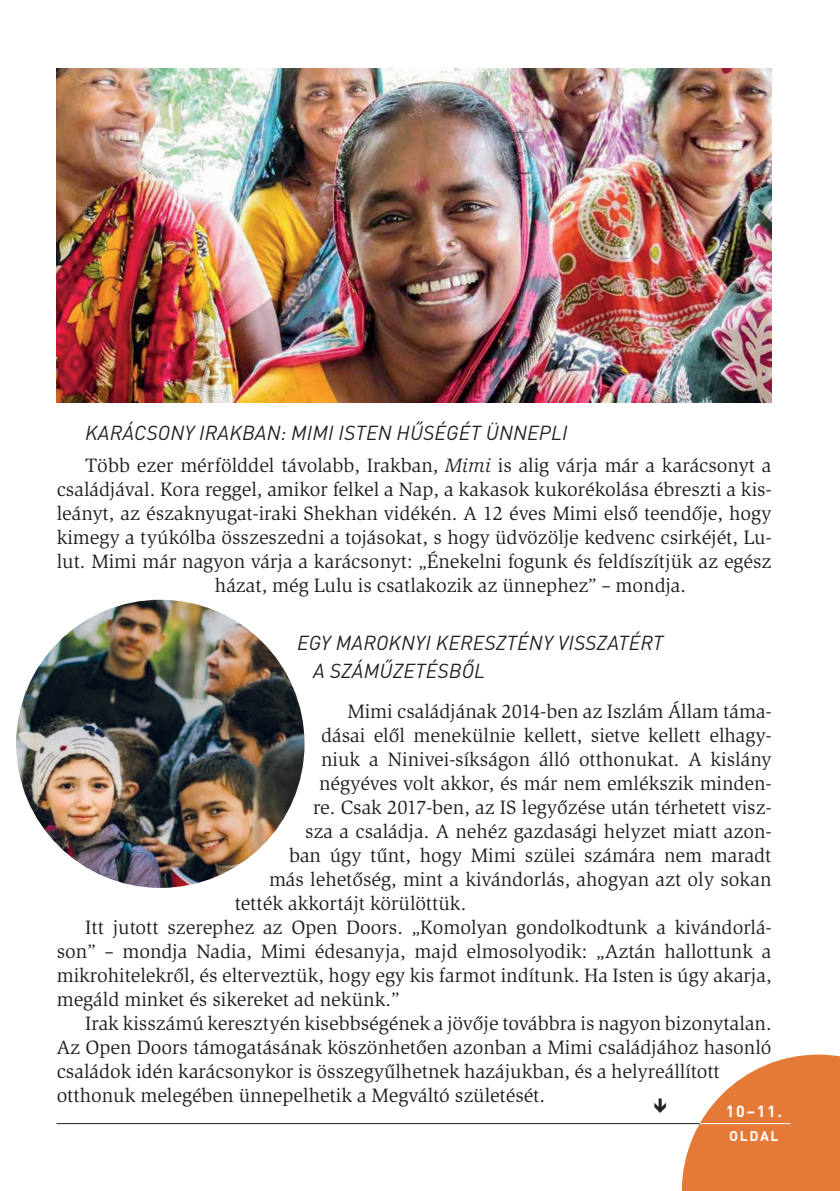
<style>
.page{position:relative;width:840px;height:1191px;background:#fff}
.page>*{position:absolute;margin:0;border:0;box-sizing:border-box;transform-origin:0 0}
.t1{font:20px "Slimbach Itc TEE";color:#231f20}
.t2{font:italic 20px/28px "DIN Pro";letter-spacing:.01em;color:#231f20}
.t3{font:700 16px "DIN Pro";color:#fff}
.t4{font:700 14px "DIN Pro";letter-spacing:.11em;color:#fff}
.s1{font-style:italic}
</style>
<div class="page">
<hr style="left:57px;top:1123px;width:734px;height:1px;background:#231f20">
<svg style="left:681px;top:1054px;width:158px;height:137px"></svg>
<hr style="left:699px;top:1123px;width:91px;height:1px;background:#fff">
<img style="left:57px;top:68px;width:714px;height:335px">
<img style="left:16px;top:600px;width:288px;height:288px;border-radius:144px">
<p class="t2" style="left:85px;top:417px;width:483px">KARÁCSONY IRAKBAN: MIMI ISTEN HŰSÉGÉT ÜNNEPLI</p>
<p class="t1" style="left:85px;top:454px;width:687px">Több ezer mérfölddel távolabb, Irakban, <span class="s1">Mimi</span> is alig várja már a karácsonyt a</p>
<p class="t1" style="left:57px;top:478px;width:716px">családjával. Kora reggel, amikor felkel a Nap, a kakasok kukorékolása ébreszti a kis-</p>
<p class="t1" style="left:57px;top:502px;width:715px">leányt, az északnyugat-iraki Shekhan vidékén. A 12 éves Mimi első teendője, hogy</p>
<p class="t1" style="left:57px;top:526px;width:716px">kimegy a tyúkólba összeszedni a tojásokat, s hogy üdvözölje kedvenc csirkéjét, Lu-</p>
<p class="t1" style="left:57px;top:550px;width:715px">lut. Mimi már nagyon várja a karácsonyt: „Énekelni fogunk és feldíszítjük az egész</p>
<p class="t1" style="left:215px;top:574px;width:472px">házat, még Lulu is csatlakozik az ünnephez” – mondja.</p>
<p class="t2" style="left:313px;top:627px;width:351px;text-indent:-16px">EGY MAROKNYI KERESZTÉNY VISSZATÉRT<br>A SZÁMŰZETÉSBŐL</p>
<p class="t1" style="left:347px;top:700px;width:425px">Mimi családjának 2014-ben az Iszlám Állam táma-</p>
<p class="t1" style="left:321px;top:724px;width:452px">dásai elől menekülnie kellett, sietve kellett elhagy-</p>
<p class="t1" style="left:321px;top:748px;width:451px">niuk a Ninivei-síkságon álló otthonukat. A kislány</p>
<p class="t1" style="left:319px;top:772px;width:454px">négyéves volt akkor, és már nem emlékszik minden-</p>
<p class="t1" style="left:313px;top:796px;width:459px">re. Csak 2017-ben, az IS legyőzése után térhetett vis -</p>
<p class="t1" style="left:305px;top:820px;width:468px">sza a családja. A nehéz gazdasági helyzet miatt azon-</p>
<p class="t1" style="left:289px;top:844px;width:484px">ban úgy tűnt, hogy Mimi szülei számára nem maradt</p>
<p class="t1" style="left:269px;top:868px;width:503px">más lehetőség, mint a kivándorlás, ahogyan azt oly sokan</p>
<p class="t1" style="left:235px;top:892px;width:233px">tették akkortájt körülöttük.</p>
<p class="t1" style="left:85px;top:916px;width:686px">Itt jutott szerephez az Open Doors. „Komolyan gondolkodtunk a kivándorlá-</p>
<p class="t1" style="left:57px;top:940px;width:715px">son” – mondja Nadia, Mimi édesanyja, majd elmosolyodik: „Aztán hallottunk a</p>
<p class="t1" style="left:57px;top:964px;width:715px">mikrohitelekről, és elterveztük, hogy egy kis farmot indítunk. Ha Isten is úgy akarja,</p>
<p class="t1" style="left:57px;top:988px;width:344px">megáld minket és sikereket ad nekünk.”</p>
<p class="t1" style="left:85px;top:1012px;width:687px">Irak kisszámú keresztyén kisebbségének a jövője továbbra is nagyon bizonytalan.</p>
<p class="t1" style="left:57px;top:1036px;width:716px">Az Open Doors támogatásának köszönhetően azonban a Mimi családjához hasonló</p>
<p class="t1" style="left:57px;top:1060px;width:664px">családok idén karácsonykor is összegyűlhetnek hazájukban, és a helyreállított</p>
<p class="t1" style="left:57px;top:1084px;width:489px">otthonuk melegében ünnepelhetik a Megváltó születését.</p>
<p class="t3" style="left:725px;top:1100px;width:57px">10–11.</p>
<p class="t4" style="left:728px;top:1126px;width:51px">OLDAL</p>
</div>
